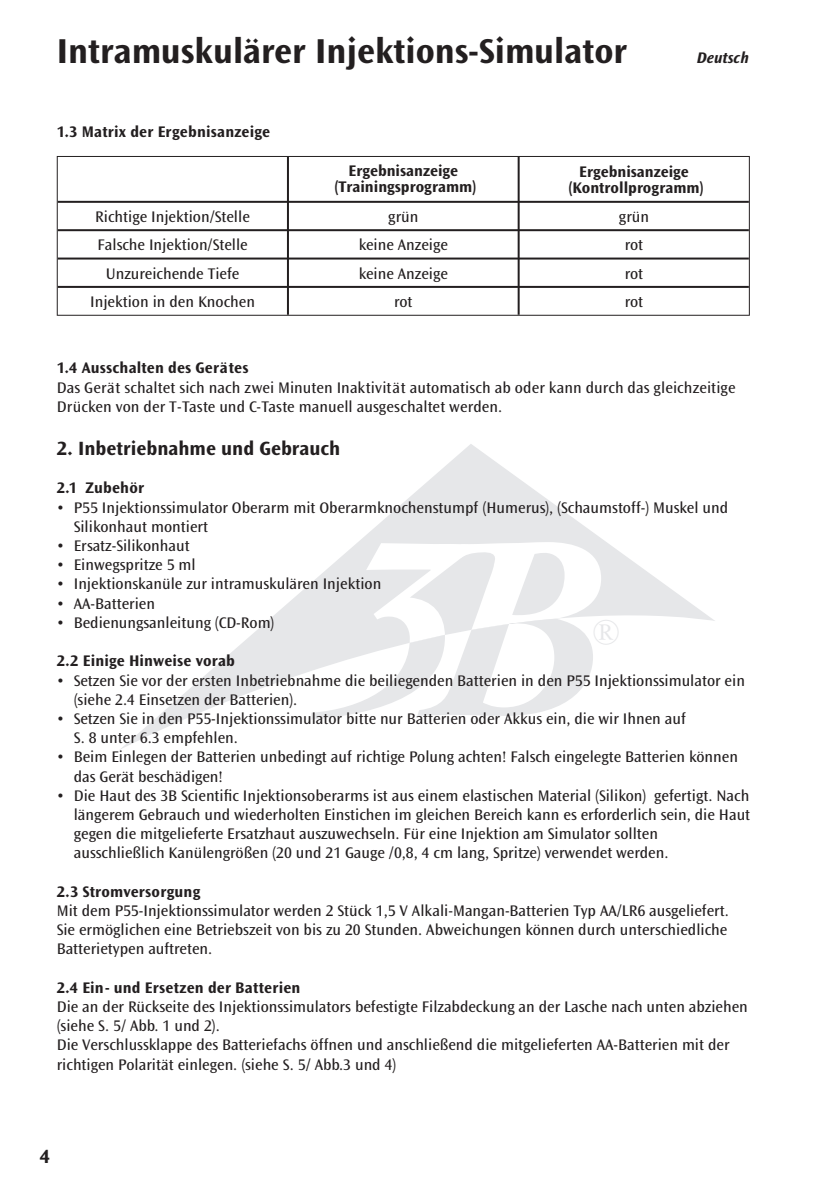
<style>
.page{position:relative;width:836px;height:1191px;background:#fff}
.page>*{position:absolute;margin:0;border:0;box-sizing:border-box;transform-origin:0 0}
.t1{font:36.2px "Perpetua";color:#e6e7e9}
.t2{font:700 36px "Ocean Sans";color:#231f20}
.t3{font:700 20px "Ocean Sans";color:#231f20}
.t4{font:16px/19.2px "Ocean Sans";color:#231f20}
.t5{font:700 16px/16px "Ocean Sans";letter-spacing:.01em;color:#231f20;text-align:center}
.t6{font:italic 700 16px "Ocean Sans";color:#231f20}
</style>
<div class="page">
<svg style="left:120px;top:444px;width:595px;height:306px"></svg>
<svg style="left:311px;top:542px;width:289px;height:177px"></svg>
<hr style="left:57px;top:156px;width:231px;height:1px;background:#231f20">
<hr style="left:57px;top:157px;width:1px;height:45px;background:#231f20">
<hr style="left:288px;top:156px;width:230px;height:1px;background:#231f20">
<hr style="left:518px;top:156px;width:231px;height:1px;background:#231f20">
<hr style="left:748px;top:157px;width:1px;height:45px;background:#231f20">
<svg style="left:57px;top:202px;width:1px;height:113px"></svg>
<svg style="left:748px;top:202px;width:1px;height:113px"></svg>
<hr style="left:57px;top:315px;width:231px;height:1px;background:#231f20">
<hr style="left:288px;top:315px;width:230px;height:1px;background:#231f20">
<hr style="left:518px;top:315px;width:231px;height:1px;background:#231f20">
<hr style="left:287px;top:157px;width:2px;height:44px;background:#231f20">
<hr style="left:517px;top:157px;width:2px;height:44px;background:#231f20">
<hr style="left:58px;top:201px;width:231px;height:2px;background:#231f20">
<hr style="left:289px;top:201px;width:230px;height:2px;background:#231f20">
<hr style="left:287px;top:203px;width:2px;height:26px;background:#231f20">
<hr style="left:519px;top:201px;width:229px;height:2px;background:#231f20">
<hr style="left:517px;top:203px;width:2px;height:26px;background:#231f20">
<hr style="left:58px;top:229px;width:231px;height:2px;background:#231f20">
<hr style="left:289px;top:229px;width:230px;height:2px;background:#231f20">
<hr style="left:287px;top:231px;width:2px;height:26px;background:#231f20">
<hr style="left:519px;top:229px;width:229px;height:2px;background:#231f20">
<hr style="left:517px;top:231px;width:2px;height:26px;background:#231f20">
<hr style="left:58px;top:257px;width:231px;height:2px;background:#231f20">
<hr style="left:289px;top:257px;width:230px;height:2px;background:#231f20">
<hr style="left:287px;top:259px;width:2px;height:27px;background:#231f20">
<hr style="left:519px;top:257px;width:229px;height:2px;background:#231f20">
<hr style="left:517px;top:259px;width:2px;height:27px;background:#231f20">
<hr style="left:58px;top:286px;width:231px;height:2px;background:#231f20">
<hr style="left:289px;top:286px;width:230px;height:2px;background:#231f20">
<hr style="left:287px;top:288px;width:2px;height:27px;background:#231f20">
<hr style="left:519px;top:286px;width:229px;height:2px;background:#231f20">
<hr style="left:517px;top:288px;width:2px;height:27px;background:#231f20">
<h2 class="t2" style="left:57px;top:31px;width:571px">Intramuskulärer Injektions-Simulator</h2>
<p class="t5" style="left:57px;top:124px;width:215px">1.3 Matrix der Ergebnisanzeige</p>
<p class="t6" style="left:696px;top:49px;width:53px">Deutsch</p>
<p class="t5" style="left:334px;top:163px;width:143px">Ergebnisanzeige (Trainingsprogramm)</p>
<p class="t5" style="left:568px;top:164px;width:136px">Ergebnisanzeige (Kontrollprogramm)</p>
<p class="t4" style="left:95px;top:207px;width:156px">Richtige Injektion/Stelle</p>
<p class="t4" style="left:388px;top:207px;width:32px">grün</p>
<p class="t4" style="left:618px;top:207px;width:32px">grün</p>
<p class="t4" style="left:97px;top:236px;width:152px">Falsche Injektion/Stelle</p>
<p class="t4" style="left:358px;top:236px;width:91px">keine Anzeige</p>
<p class="t4" style="left:624px;top:236px;width:20px">rot</p>
<p class="t4" style="left:106px;top:264px;width:135px">Unzureichende Tiefe</p>
<p class="t4" style="left:358px;top:264px;width:91px">keine Anzeige</p>
<p class="t4" style="left:624px;top:264px;width:20px">rot</p>
<p class="t4" style="left:90px;top:292px;width:166px">Injektion in den Knochen</p>
<p class="t4" style="left:394px;top:292px;width:20px">rot</p>
<p class="t4" style="left:624px;top:292px;width:20px">rot</p>
<p class="t5" style="left:57px;top:360px;width:193px">1.4 Ausschalten des Gerätes</p>
<p class="t4" style="left:57px;top:378px;width:680px">Das Gerät schaltet sich nach zwei Minuten Inaktivität automatisch ab oder kann durch das gleichzeitige<br>Drücken von der T-Taste und C-Taste manuell ausgeschaltet werden.</p>
<p class="t3" style="left:57px;top:437px;width:285px">2. Inbetriebnahme und Gebrauch</p>
<p class="t5" style="left:57px;top:480px;width:89px">2.1 Zubehör</p>
<p class="t4" style="left:74px;top:498px;width:655px;text-indent:-17px">• P55 Injektionssimulator Oberarm mit Oberarmknochenstumpf (Humerus), (Schaumstoff-) Muskel und<br>Silikonhaut montiert</p>
<p class="t4" style="left:57px;top:536px;width:134px">• Ersatz-Silikonhaut</p>
<p class="t4" style="left:57px;top:555px;width:140px">• Einwegspritze 5 ml</p>
<p class="t4" style="left:57px;top:575px;width:326px">• Injektionskanüle zur intramuskulären Injektion</p>
<p class="t4" style="left:57px;top:594px;width:100px">• AA-Batterien</p>
<p class="t4" style="left:57px;top:613px;width:219px">• Bedienungsanleitung (CD-Rom)</p>
<p class="t5" style="left:57px;top:653px;width:180px">2.2 Einige Hinweise vorab</p>
<p class="t4" style="left:74px;top:671px;width:672px;text-indent:-17px">• Setzen Sie vor der ersten Inbetriebnahme die beiliegenden Batterien in den P55 Injektionssimulator ein (siehe 2.4 Einsetzen der Batterien).</p>
<p class="t4" style="left:74px;top:709px;width:613px;text-indent:-17px">• Setzen Sie in den P55-Injektionssimulator bitte nur Batterien oder Akkus ein, die wir Ihnen auf<br>S. 8 unter 6.3 empfehlen.</p>
<p class="t4" style="left:74px;top:747px;width:665px;text-indent:-17px">• Beim Einlegen der Batterien unbedingt auf richtige Polung achten! Falsch eingelegte Batterien können das Gerät beschädigen!</p>
<p class="t4" style="left:74px;top:786px;width:677px;text-indent:-17px">• Die Haut des 3B Scientific Injektionsoberarms ist aus einem elastischen Material (Silikon) gefertigt. Nach längerem Gebrauch und wiederholten Einstichen im gleichen Bereich kann es erforderlich sein, die Haut gegen die mitgelieferte Ersatzhaut auszuwechseln. Für eine Injektion am Simulator sollten ausschließlich Kanülengrößen (20 und 21 Gauge /0,8, 4 cm lang, Spritze) verwendet werden.</p>
<p class="t5" style="left:57px;top:883px;width:145px">2.3 Stromversorgung</p>
<p class="t4" style="left:57px;top:901px;width:673px;text-align:justify">Mit dem P55-Injektionssimulator werden 2 Stück 1,5 V Alkali-Mangan-Batterien Typ AA/LR6 ausgeliefert.<br>Sie ermöglichen eine Betriebszeit von bis zu 20 Stunden. Abweichungen können durch unterschiedliche Batterietypen auftreten.</p>
<p class="t5" style="left:57px;top:979px;width:245px">2.4 Ein- und Ersetzen der Batterien</p>
<p class="t4" style="left:57px;top:997px;width:692px">Die an der Rückseite des Injektionssimulators befestigte Filzabdeckung an der Lasche nach unten abziehen (siehe S. 5/ Abb. 1 und 2).<br>Die Verschlussklappe des Batteriefachs öffnen und anschließend die mitgelieferten AA-Batterien mit der richtigen Polarität einlegen. (siehe S. 5/ Abb.3 und 4)</p>
<h1 class="t1" style="left:592px;top:615px;width:29px">®</h1>
<p class="t3" style="left:40px;top:1145px;width:12px">4</p>
</div>
